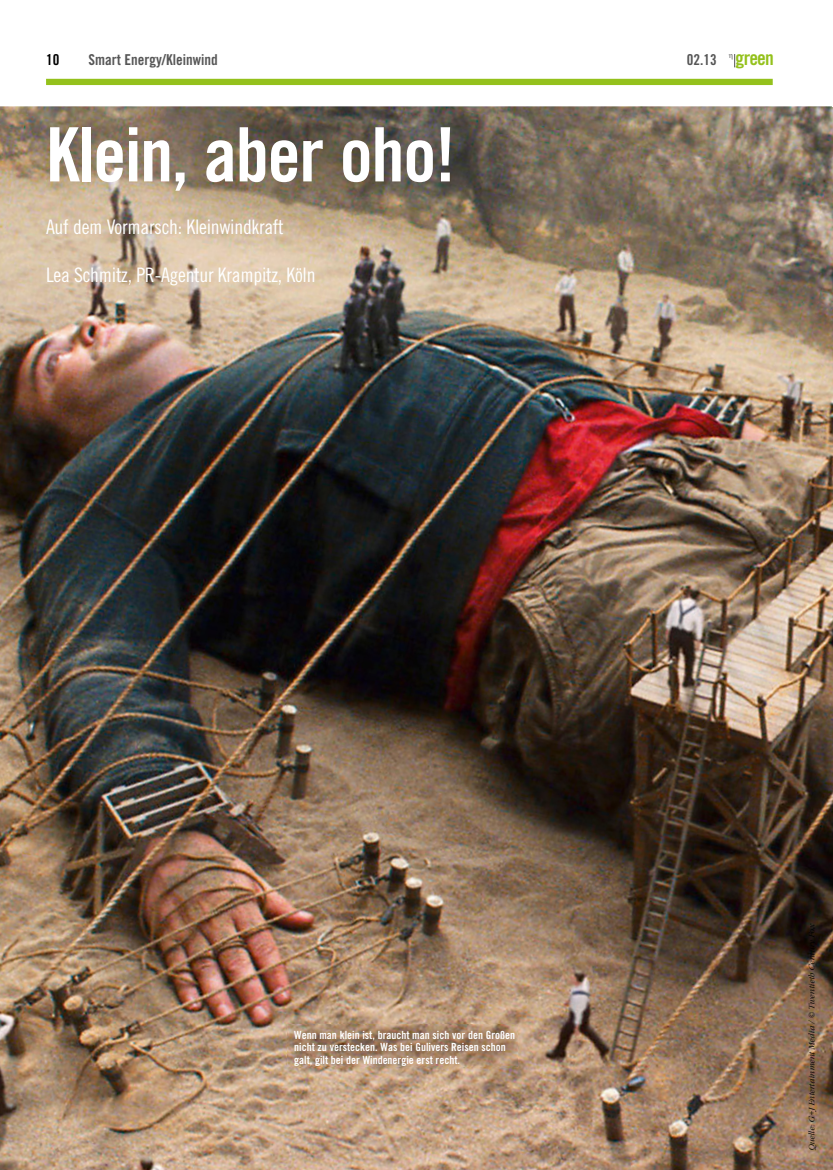
<style>
.page{position:relative;width:833px;height:1170px;background:#fff}
.page>*{position:absolute;margin:0;border:0;box-sizing:border-box;transform-origin:0 0}
.t1{font:75px "Trade Gothic Bold Cond Twenty";letter-spacing:-.02em;color:#fff}
.t2{font:20px "Trade Gothic Cond Eighteen";letter-spacing:-.015em;color:#fff}
.t3{font:15px "Trade Gothic Bold Cond Twenty";color:#565656}
.t4{font:15px "Trade Gothic Bold Cond Twenty";color:#000}
.t5{font:11.25px/12.5px "Trade Gothic Bold Cond Twenty";color:#fff}
.t6{font:italic 300 8.75px "Garamond";color:#000}
.s1{font-size:19.75px;color:#94c11c}
</style>
<div class="page">
<div style="left:46px;top:79px;width:726px;height:6px;background:#94c11c"></div>
<img style="left:0;top:106px;width:833px;height:1063px">
<img style="left:287px;top:1024px;width:231px;height:41px">
<svg style="left:734px;top:54px;width:1px;height:13px"></svg>
<h3 class="t4" style="left:46px;top:50px;width:15px">10</h3>
<h3 class="t3" style="left:89px;top:50px;width:131px">Smart Energy/Kleinwind</h3>
<h1 class="t1" style="left:46px;top:109px;width:411px">Klein, aber oho!</h1>
<h2 class="t2" style="left:46px;top:214px;width:239px">Auf dem Vormarsch: Kleinwindkraft</h2>
<h2 class="t2" style="left:46px;top:263px;width:271px">Lea Schmitz, PR-Agentur Krampitz, Köln</h2>
<h3 class="t3" style="left:686px;top:50px;width:89px">02.13 <span class="s1">green</span></h3>
<p class="t5" style="left:294px;top:1028px;width:222px">Wenn man klein ist, braucht man sich vor den Großen nicht zu verstecken. Was bei Gulivers Reisen schon galt, gilt bei der Windenergie erst recht.</p>
<p class="t6" style="left:807px;top:1151px;width:229px;rotate:-90deg">Quelle: G+JEntertainment Media / © Twentieth Century Fox</p>
</div>
